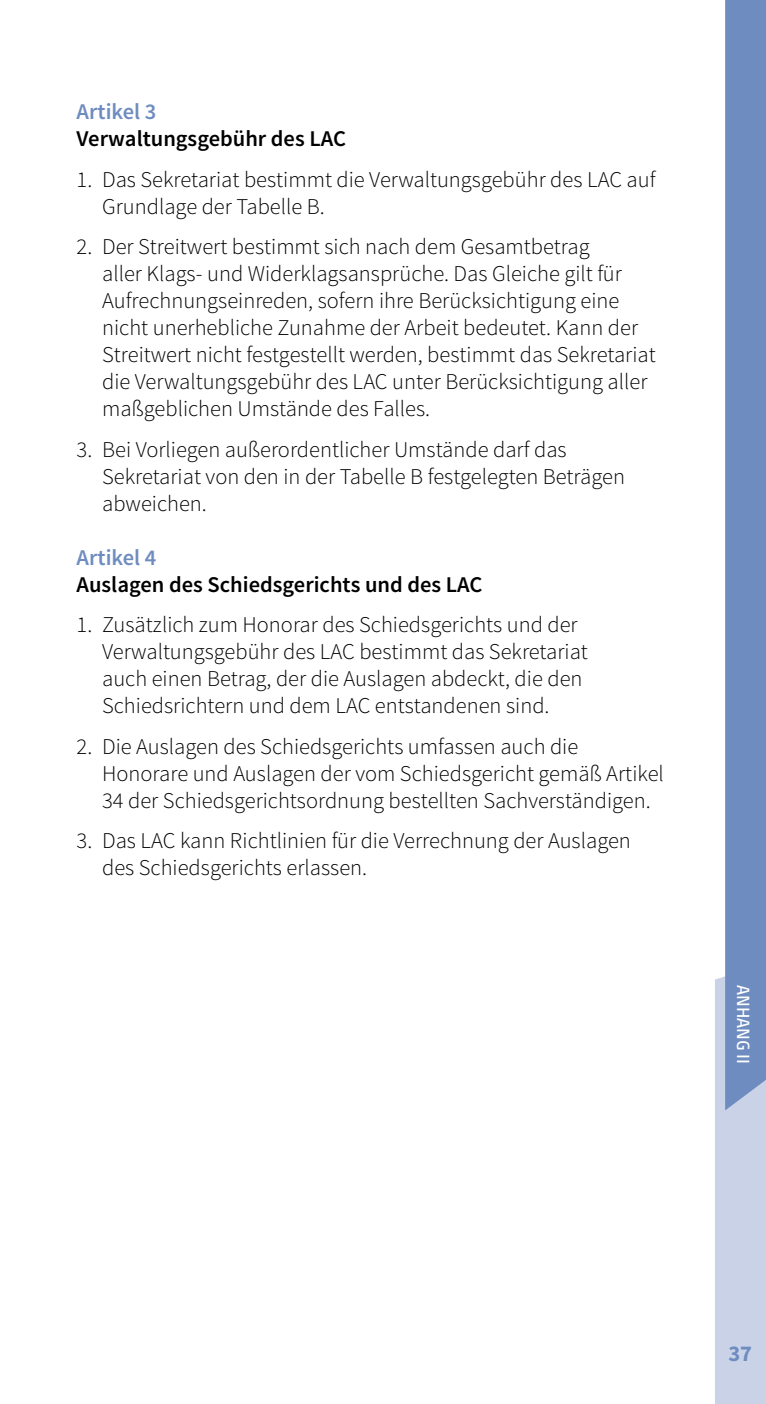
<style>
.page{position:relative;width:766px;height:1404px;background:#fff}
.page>*{position:absolute;margin:0;border:0;box-sizing:border-box;transform-origin:0 0}
.t1{font:300 22.5px/27px "Source Sans Pro";color:#000}
.t2{font:600 22.5px "Source Sans Pro";color:#000}
.t3{font:600 22.5px "Source Sans Pro";color:#6f8cc0}
.t4{font:700 22.5px "Source Sans Pro";color:#6f8cc0}
.t5{font:18px "Akko Pro";color:#fff}
</style>
<div class="page">
<div style="left:715px;top:976px;width:50px;height:427px;background:#cad2e8"></div>
<div style="left:725px;top:0;width:40px;height:1110px;background:#6f8cc0"></div>
<p class="t3" style="left:77px;top:97px;width:81px">Artikel 3</p>
<p class="t2" style="left:77px;top:124px;width:271px">Verwaltungsgebühr des LAC</p>
<p class="t1" style="left:102px;top:166px;width:554px;text-indent:-26px">1. Das Sekretariat bestimmt die Verwaltungsgebühr des LAC auf<br>Grundlage der Tabelle B.</p>
<p class="t1" style="left:102px;top:233px;width:555px;text-indent:-26px">2. Der Streitwert bestimmt sich nach dem Gesamtbetrag<br>aller Klags- und Widerklagsansprüche. Das Gleiche gilt für Aufrechnungseinreden, sofern ihre Berücksichtigung eine nicht unerhebliche Zunahme der Arbeit bedeutet. Kann der Streitwert nicht festgestellt werden, bestimmt das Sekretariat die Verwaltungsgebühr des LAC unter Berücksichtigung aller maßgeblichen Umstände des Falles.</p>
<p class="t1" style="left:102px;top:436px;width:524px;text-indent:-26px">3. Bei Vorliegen außerordentlicher Umstände darf das<br>Sekretariat von den in der Tabelle B festgelegten Beträgen abweichen.</p>
<p class="t3" style="left:77px;top:543px;width:81px">Artikel 4</p>
<p class="t2" style="left:77px;top:570px;width:407px">Auslagen des Schiedsgerichts und des LAC</p>
<p class="t1" style="left:102px;top:611px;width:487px;text-indent:-26px">1. Zusätzlich zum Honorar des Schiedsgerichts und der Verwaltungsgebühr des LAC bestimmt das Sekretariat auch einen Betrag, der die Auslagen abdeckt, die den Schiedsrichtern und dem LAC entstandenen sind.</p>
<p class="t1" style="left:102px;top:733px;width:563px;text-indent:-26px">2. Die Auslagen des Schiedsgerichts umfassen auch die<br>Honorare und Auslagen der vom Schiedsgericht gemäß Artikel<br>34 der Schiedsgerichtsordnung bestellten Sachverständigen.</p>
<p class="t1" style="left:102px;top:827px;width:530px;text-indent:-26px">3. Das LAC kann Richtlinien für die Verrechnung der Auslagen des Schiedsgerichts erlassen.</p>
<p class="t5" style="left:754px;top:985px;width:80px;rotate:90deg">ANHANG II</p>
<p class="t4" style="left:728px;top:1339px;width:25px">37</p>
</div>
